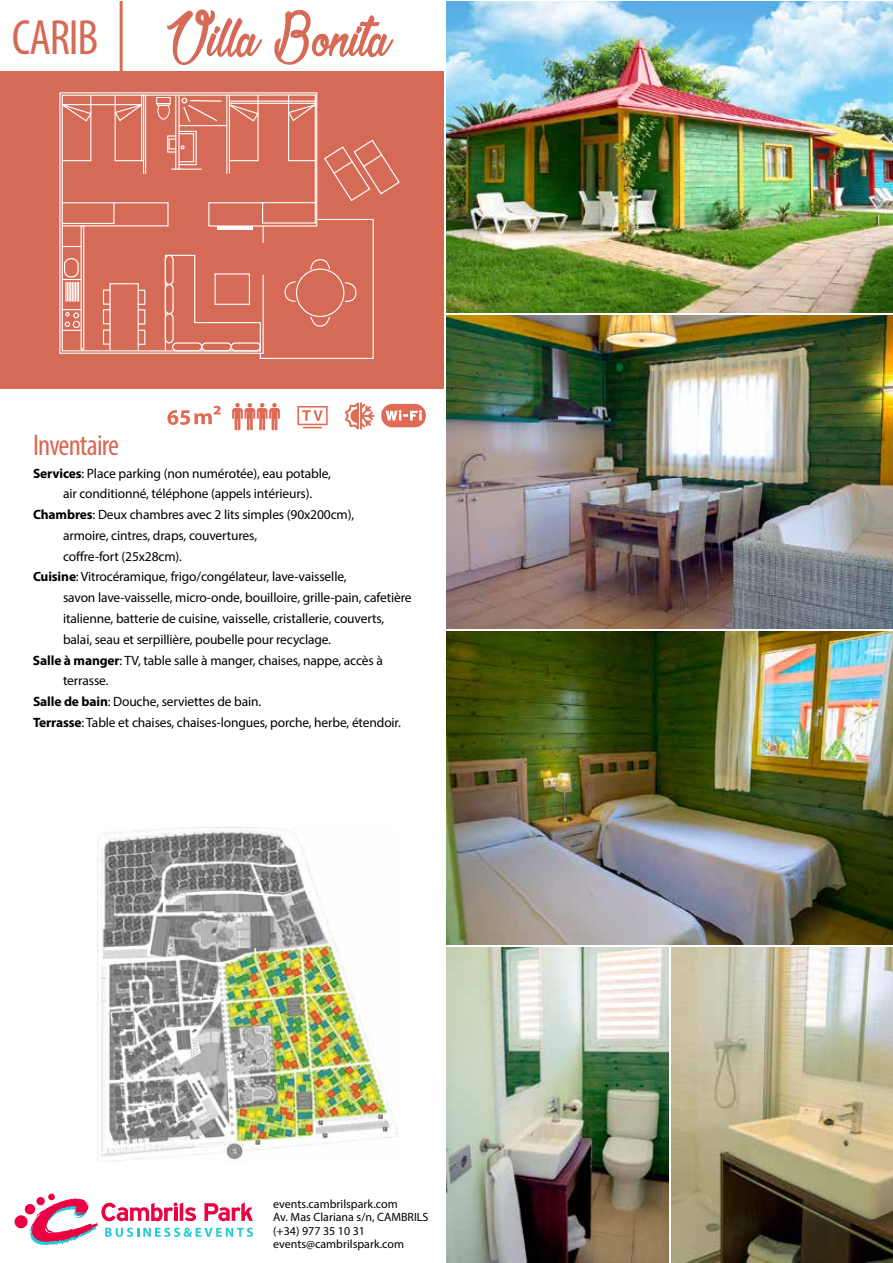
<style>
.page{position:relative;width:893px;height:1263px;background:#fff}
.page>*{position:absolute;margin:0;border:0;box-sizing:border-box;transform-origin:0 0}
.t1{font:64.2px "Jonquilles";color:#d56a56}
.t2{font:condensed 30px "Myriad Pro";letter-spacing:-.025em;color:#d76a56}
.t3{font:13.5px "Myriad Pro";letter-spacing:-.01em;color:#000}
.t4{font:12px/13.5px "Myriad Pro";color:#000}
.s1{font-family:"Myriad Pro";font-stretch:condensed;font-size:49.8px}
.s2{font-weight:700}
</style>
<div class="page">
<div style="left:0;top:71px;width:443px;height:318px;background:#d56a56"></div>
<img style="left:446px;top:1px;width:446px;height:312px">
<img style="left:446px;top:316px;width:446px;height:312px">
<img style="left:446px;top:631px;width:446px;height:313px">
<img style="left:446px;top:947px;width:222px;height:316px">
<img style="left:671px;top:947px;width:221px;height:316px">
<svg style="left:381px;top:404px;width:45px;height:23px"></svg>
<svg style="left:345px;top:402px;width:30px;height:28px"></svg>
<svg style="left:297px;top:406px;width:31px;height:22px"></svg>
<svg style="left:167px;top:406px;width:54px;height:19px"></svg>
<svg style="left:232px;top:403px;width:48px;height:27px"></svg>
<hr style="left:120px;top:1px;width:3px;height:74px;background:#d56a56">
<svg style="left:59px;top:92px;width:259px;height:262px"></svg>
<svg style="left:61px;top:94px;width:255px;height:258px"></svg>
<div style="left:109px;top:283px;width:30px;height:67px;border:1px solid #fff"></div>
<div style="left:103px;top:289px;width:8px;height:16px;border:1px solid #fff"></div>
<div style="left:103px;top:309px;width:8px;height:15px;border:1px solid #fff"></div>
<div style="left:103px;top:329px;width:8px;height:16px;border:1px solid #fff"></div>
<div style="left:138px;top:290px;width:7px;height:15px;border:1px solid #fff"></div>
<div style="left:138px;top:309px;width:7px;height:15px;border:1px solid #fff"></div>
<div style="left:138px;top:330px;width:7px;height:15px;border:1px solid #fff"></div>
<div style="left:81px;top:225px;width:3px;height:125px;border:1px solid #fff"></div>
<svg style="left:62px;top:246px;width:19px;height:1px"></svg>
<svg style="left:62px;top:309px;width:19px;height:22px"></svg>
<div style="left:62px;top:202px;width:107px;height:24px;border:1px solid #fff"></div>
<svg style="left:61px;top:202px;width:54px;height:23px"></svg>
<hr style="left:62px;top:104px;width:80px;height:1px;background:#fff">
<svg style="left:61px;top:94px;width:32px;height:68px"></svg>
<svg style="left:228px;top:94px;width:32px;height:68px"></svg>
<svg style="left:287px;top:94px;width:29px;height:68px"></svg>
<svg style="left:114px;top:94px;width:30px;height:79px"></svg>
<svg style="left:156px;top:94px;width:66px;height:76px"></svg>
<svg style="left:62px;top:279px;width:19px;height:22px"></svg>
<div style="left:64px;top:258px;width:15px;height:20px;border:1px solid #fff;border-radius:6px"></div>
<svg style="left:324px;top:139px;width:76px;height:62px"></svg>
<svg style="left:164px;top:218px;width:210px;height:141px"></svg>
<div style="left:296px;top:269px;width:48px;height:48px;border:1px solid #fff;border-radius:50%"></div>
<div style="left:215px;top:273px;width:35px;height:32px;border:1px solid #fff"></div>
<hr style="left:217px;top:226px;width:36px;height:4px;background:#fff">
<img style="left:99px;top:827px;width:299px;height:335px">
<div style="left:15px;top:1215px;width:13px;height:13px;background:#ec0044;border-radius:50%"></div>
<div style="left:25px;top:1204px;width:10px;height:10px;background:#ec0044;border-radius:50%"></div>
<div style="left:48px;top:1193px;width:7px;height:7px;background:#ec0044;border-radius:50%"></div>
<svg style="left:30px;top:1198px;width:223px;height:47px"></svg>
<h1 class="t1" style="left:12px;top:9px;width:379px"><span class="s1">CARIB</span> Villa Bonita</h1>
<h2 class="t2" style="left:33px;top:427px;width:87px">Inventaire</h2>
<p class="t3" style="left:33px;top:465px;width:300px"><span class="s2">Services</span>: Place parking (non numérotée), eau potable,</p>
<p class="t3" style="left:63px;top:485px;width:251px">air conditionné, téléphone (appels intérieurs).</p>
<p class="t3" style="left:33px;top:506px;width:323px"><span class="s2">Chambres</span>: Deux chambres avec 2 lits simples (90x200cm),</p>
<p class="t3" style="left:63px;top:527px;width:196px">armoire, cintres, draps, couvertures,</p>
<p class="t3" style="left:63px;top:548px;width:121px">coffre-fort (25x28cm).</p>
<p class="t3" style="left:33px;top:569px;width:315px"><span class="s2">Cuisine</span>: Vitrocéramique, frigo/congélateur, lave-vaisselle,</p>
<p class="t3" style="left:63px;top:589px;width:350px">savon lave-vaisselle, micro-onde, bouilloire, grille-pain, cafetière</p>
<p class="t3" style="left:63px;top:610px;width:323px">italienne, batterie de cuisine, vaisselle, cristallerie, couverts,</p>
<p class="t3" style="left:63px;top:631px;width:270px">balai, seau et serpillière, poubelle pour recyclage.</p>
<p class="t3" style="left:33px;top:652px;width:351px"><span class="s2">Salle à manger</span>: TV, table salle à manger, chaises, nappe, accès à</p>
<p class="t3" style="left:63px;top:672px;width:47px">terrasse.</p>
<p class="t3" style="left:33px;top:693px;width:230px"><span class="s2">Salle de bain</span>: Douche, serviettes de bain.</p>
<p class="t3" style="left:33px;top:714px;width:369px"><span class="s2">Terrasse</span>: Table et chaises, chaises-longues, porche, herbe, étendoir.</p>
<p class="t4" style="left:273px;top:1197px;width:157px">events.cambrilspark.com<br>Av. Mas Clariana s/n, CAMBRILS (+34) 977 35 10 31 events@cambrilspark.com</p>
</div>
